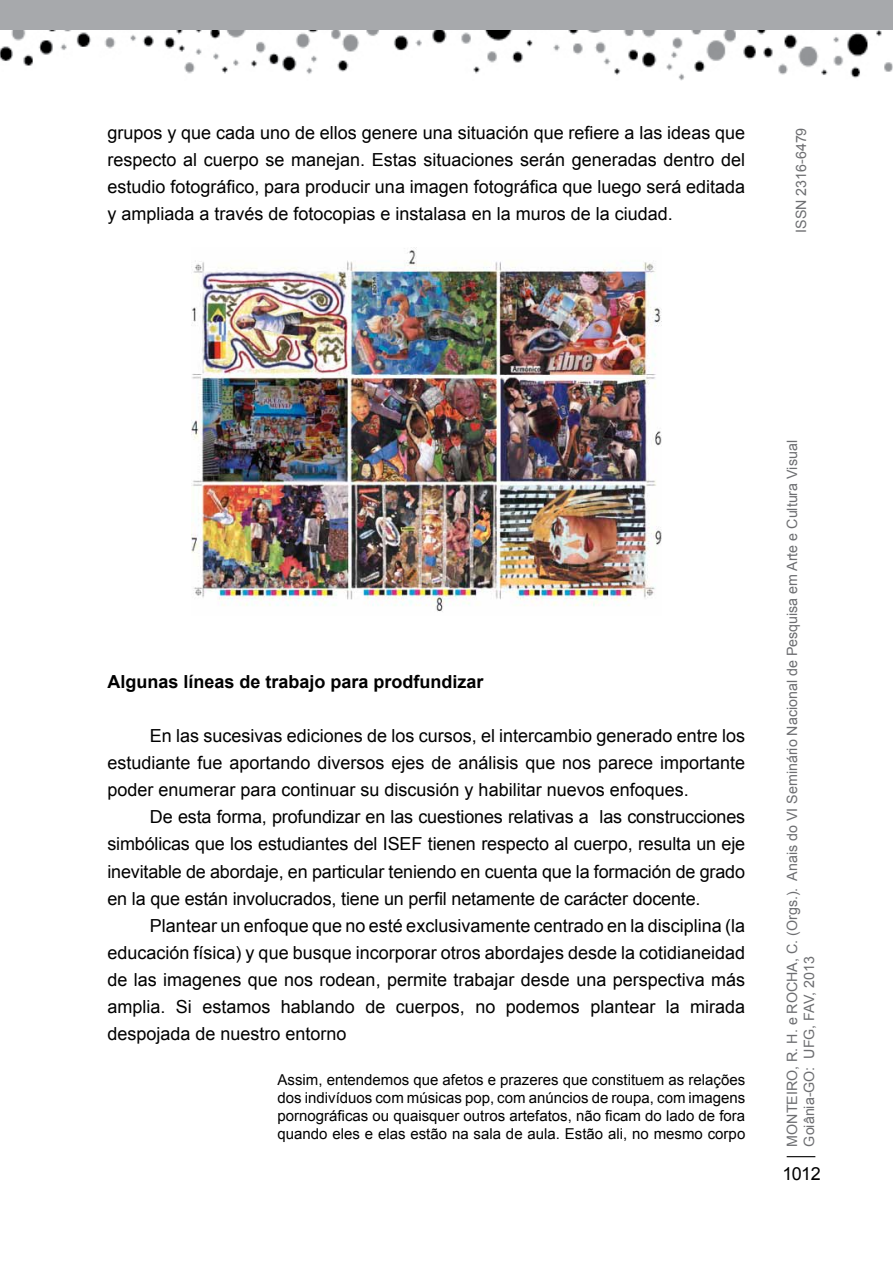
<style>
.page{position:relative;width:893px;height:1263px;background:#fff}
.page>*{position:absolute;margin:0;border:0;box-sizing:border-box;transform-origin:0 0}
.t1{font:18px/27px "Arial";color:#000;text-align:justify}
.t2{font:700 18px "Arial";color:#000}
.t3{font:15px/18px "Arial";color:#000;text-align:justify}
.t4{font:14.25px/17.1px "Arial";color:#6d6e71}
</style>
<div class="page">
<svg style="left:787px;top:1156px;width:28px;height:1px"></svg>
<img style="left:0;top:30px;width:893px;height:50px">
<div style="left:0;top:0;width:893px;height:30px;background:#a7a9ac"></div>
<img style="left:191px;top:248px;width:470px;height:364px">
<p class="t1" style="left:107px;top:120px;width:639px">grupos y que cada uno de ellos genere una situación que refiere a las ideas que respecto al cuerpo se manejan. Estas situaciones serán generadas dentro del estudio fotográfico, para producir una imagen fotográfica que luego será editada y ampliada a través de fotocopias e instalasa en la muros de la ciudad.</p>
<p class="t4" style="left:793px;top:233px;width:107px;rotate:-90deg">ISSN 2316-6479</p>
<p class="t2" style="left:107px;top:670px;width:378px">Algunas líneas de trabajo para prodfundizar</p>
<p class="t1" style="left:107px;top:723px;width:639px;text-indent:43px">En las sucesivas ediciones de los cursos, el intercambio generado entre los estudiante fue aportando diversos ejes de análisis que nos parece importante poder enumerar para continuar su discusión y habilitar nuevos enfoques.</p>
<p class="t1" style="left:107px;top:804px;width:639px;text-indent:43px">De esta forma, profundizar en las cuestiones relativas a las construcciones simbólicas que los estudiantes del ISEF tienen respecto al cuerpo, resulta un eje inevitable de abordaje, en particular teniendo en cuenta que la formación de grado en la que están involucrados, tiene un perfil netamente de carácter docente.</p>
<p class="t1" style="left:107px;top:912px;width:639px;text-indent:43px">Plantear un enfoque que no esté exclusivamente centrado en la disciplina (la educación física) y que busque incorporar otros abordajes desde la cotidianeidad de las imagenes que nos rodean, permite trabajar desde una perspectiva más amplia. Si estamos hablando de cuerpos, no podemos plantear la mirada despojada de nuestro entorno</p>
<p class="t3" style="left:278px;top:1070px;width:469px">Assim, entendemos que afetos e prazeres que constituem as relações dos indivíduos com músicas pop, com anúncios de roupa, com imagens pornográficas ou quaisquer outros artefatos, não ficam do lado de fora quando eles e elas estão na sala de aula. Estão ali, no mesmo corpo</p>
<p class="t4" style="left:784px;top:1146px;width:708px;rotate:-90deg">Montei ro, R. H. e Rocha, C. (Orgs.). Anais do VI Seminário Nacional de Pesquisa em Arte e Cultura Visual<br>Goiânia-GO: UFG, FAV, 2013</p>
<p class="t1" style="left:782px;top:1160px;width:40px">1012</p>
</div>
